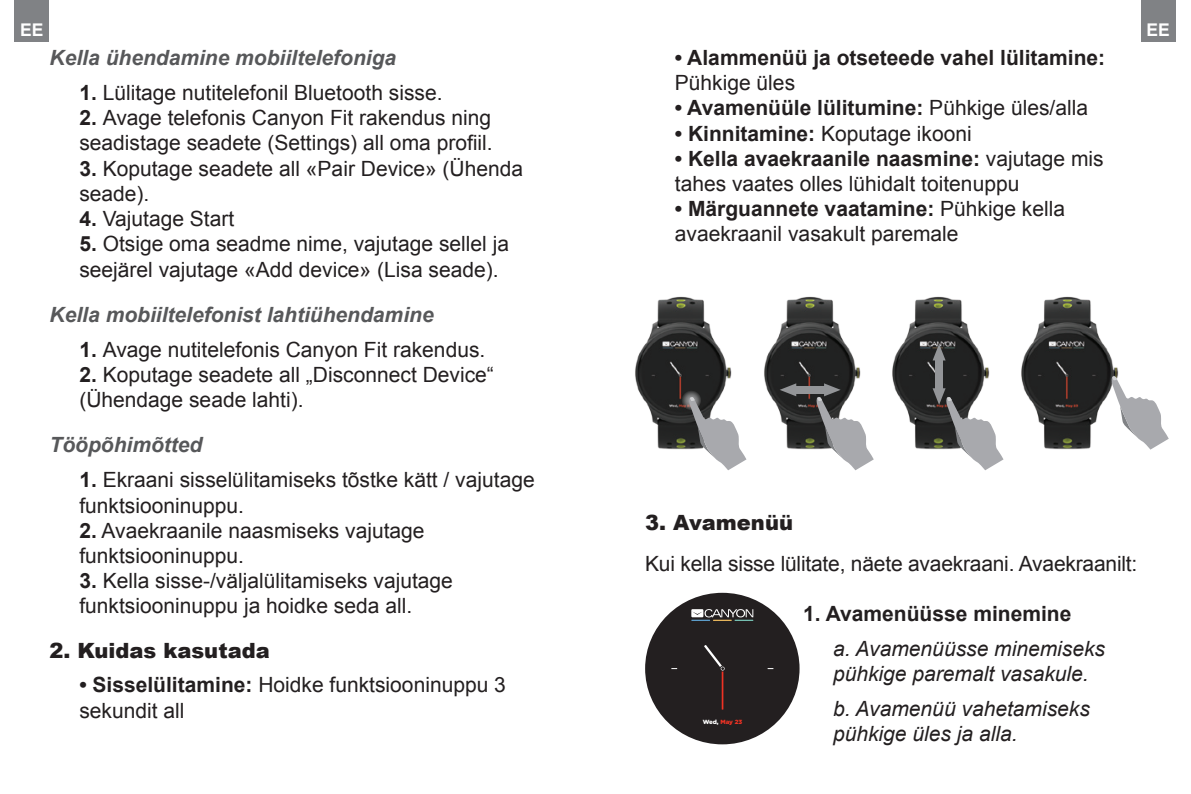
<style>
.page{position:relative;width:1191px;height:794px;background:#fff}
.page>*{position:absolute;margin:0;border:0;box-sizing:border-box;transform-origin:0 0}
.t1{font:21px/25.2px "Arial";color:#231f20}
.t2{font:700 21px "Arial";color:#231f20}
.t3{font:italic 21px/25.2px "Arial";color:#231f20}
.t4{font:italic 700 21px "Arial";color:#57585a}
.t5{font:900 21px "Arial";color:#231f20}
.t6{font:700 17.5px "Arial";color:#fff}
.t7{font:900 5.95px "Gotham Pro";color:#ee3224}
.s1{font-weight:700}
.s2{font-weight:400}
.s3{color:#fff}
</style>
<div class="page">
<div style="left:15px;top:0;width:34px;height:42px;background:#808285"></div>
<div style="left:1141px;top:0;width:34px;height:42px;background:#808285"></div>
<img style="left:635px;top:296px;width:97px;height:154px">
<img style="left:892px;top:296px;width:98px;height:154px">
<img style="left:764px;top:296px;width:97px;height:154px">
<img style="left:1021px;top:296px;width:98px;height:154px">
<svg style="left:681px;top:390px;width:20px;height:20px"></svg>
<svg style="left:688px;top:395px;width:58px;height:75px"></svg>
<svg style="left:1110px;top:374px;width:58px;height:75px"></svg>
<div style="left:792px;top:386px;width:34px;height:7px;background:#939598"></div>
<svg style="left:816px;top:383px;width:57px;height:87px"></svg>
<svg style="left:779px;top:383px;width:17px;height:13px"></svg>
<div style="left:935px;top:358px;width:7px;height:34px;background:#939598"></div>
<svg style="left:932px;top:344px;width:13px;height:16px"></svg>
<svg style="left:932px;top:388px;width:71px;height:82px"></svg>
<div style="left:645px;top:593px;width:154px;height:151px;background:#231f20;border-radius:50%"></div>
<svg style="left:704px;top:645px;width:20px;height:64px"></svg>
<svg style="left:691px;top:609px;width:62px;height:12px"></svg>
<p class="t6" style="left:20px;top:17px;width:25px">EE</p>
<p class="t4" style="left:50px;top:44px;width:348px">Kella ühendamine mobiiltelefoniga</p>
<p class="t1" style="left:79px;top:80px;width:365px"><span class="s1">1.</span> Lülitage nutitelefonil Bluetooth sisse.</p>
<p class="t1" style="left:79px;top:105px;width:415px"><span class="s1">2.</span> Avage telefonis Canyon Fit rakendus ning seadistage seadete (Settings) all oma profiil.</p>
<p class="t1" style="left:79px;top:156px;width:445px"><span class="s1">3.</span> Koputage seadete all «Pair Device» (Ühenda seade).</p>
<p class="t1" style="left:79px;top:206px;width:156px"><span class="s1">4.</span> Vajutage Start</p>
<p class="t1" style="left:79px;top:231px;width:431px"><span class="s1">5.</span> Otsige oma seadme nime, vajutage sellel ja seejärel vajutage «Add device» (Lisa seade).</p>
<p class="t4" style="left:50px;top:300px;width:385px">Kella mobiiltelefonist lahtiühendamine</p>
<p class="t1" style="left:79px;top:336px;width:407px"><span class="s1">1.</span> Avage nutitelefonis Canyon Fit rakendus.</p>
<p class="t1" style="left:79px;top:362px;width:416px"><span class="s1">2.</span> Koputage seadete all „Disconnect Device“ (Ühendage seade lahti).</p>
<p class="t4" style="left:50px;top:431px;width:154px">Tööpõhimõtted</p>
<p class="t1" style="left:79px;top:467px;width:457px"><span class="s1">1.</span> Ekraani sisselülitamiseks tõstke kätt / vajutage funktsiooninuppu.</p>
<p class="t1" style="left:79px;top:517px;width:347px"><span class="s1">2.</span> Avaekraanile naasmiseks vajutage funktsiooninuppu.</p>
<p class="t1" style="left:79px;top:568px;width:375px"><span class="s1">3.</span> Kella sisse-/väljalülitamiseks vajutage funktsiooninuppu ja hoidke seda all.</p>
<p class="t5" style="left:50px;top:635px;width:221px">2. Kuidas kasutada</p>
<p class="t1" style="left:79px;top:672px;width:428px"><span class="s1">• Sisselülitamine:</span> Hoidke funktsiooninuppu 3 sekundit all</p>
<p class="t2" style="left:675px;top:43px;width:432px">• Alammenüü ja otseteede vahel lülitamine:</p>
<p class="t1" style="left:675px;top:70px;width:122px">Pühkige üles</p>
<p class="t2" style="left:675px;top:93px;width:415px">• Avamenüüle lülitumine: <span class="s2">Pühkige üles/alla</span></p>
<p class="t1" style="left:675px;top:120px;width:298px"><span class="s1">• Kinnitamine:</span> Koputage ikooni</p>
<p class="t1" style="left:675px;top:146px;width:430px"><span class="s1">• Kella avaekraanile naasmine:</span> vajutage mis tahes vaates olles lühidalt toitenuppu</p>
<p class="t1" style="left:675px;top:196px;width:392px"><span class="s1">• Märguannete vaatamine:</span> Pühkige kella avaekraanil vasakult paremale</p>
<p class="t6" style="left:1146px;top:17px;width:25px">EE</p>
<p class="t5" style="left:645px;top:508px;width:149px">3. Avamenüü</p>
<p class="t1" style="left:645px;top:551px;width:494px">Kui kella sisse lülitate, näete avaekraani. Avaekraanilt:</p>
<p class="t2" style="left:803px;top:598px;width:270px">1. Avamenüüsse minemine</p>
<p class="t3" style="left:833px;top:636px;width:273px">a. Avamenüüsse minemiseks pühkige paremalt vasakule.</p>
<p class="t3" style="left:833px;top:696px;width:258px">b. Avamenüü vahetamiseks pühkige üles ja alla.</p>
<p class="t7" style="left:702px;top:718px;width:41px"><span class="s3">Wed,</span> May 23</p>
</div>
